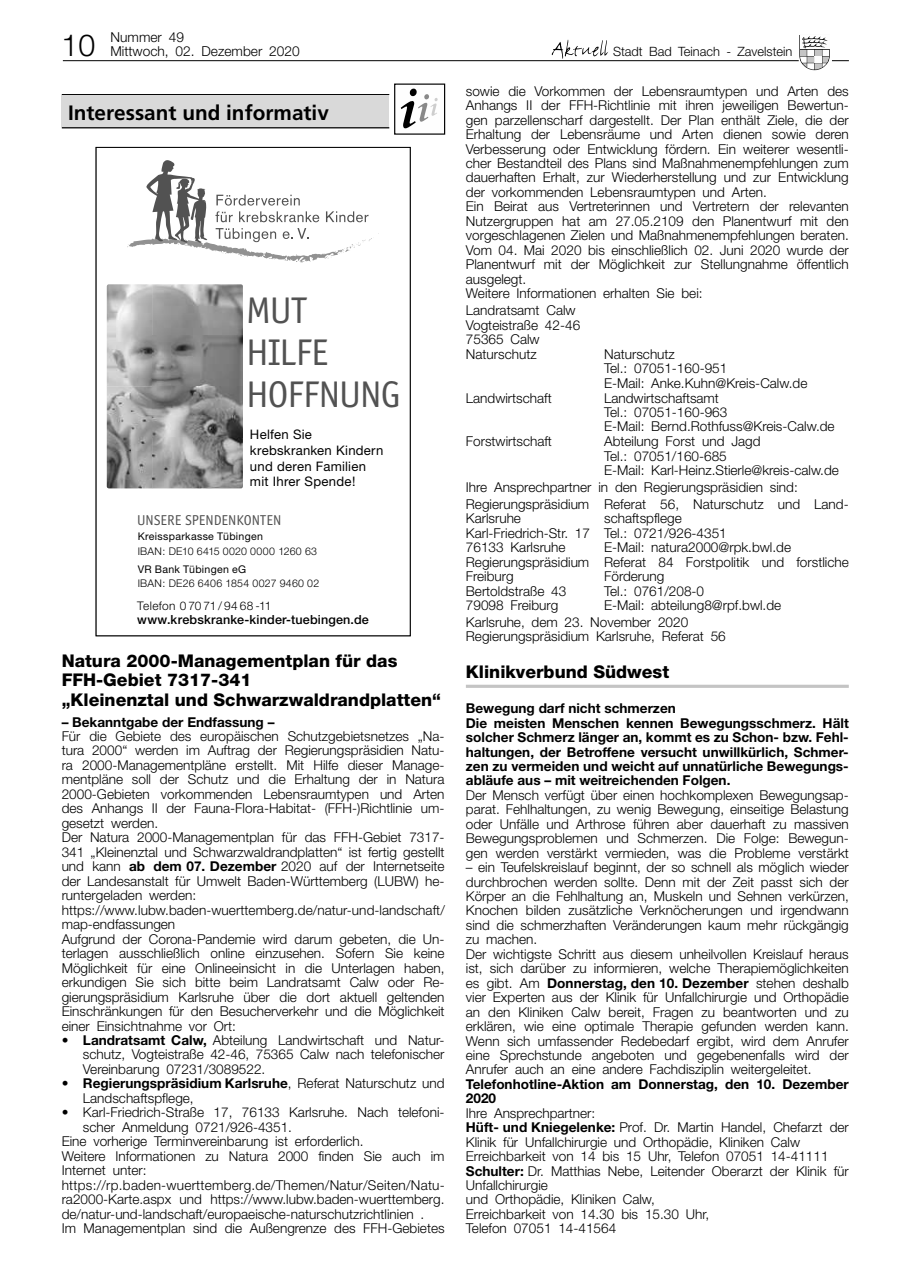
<style>
.page{position:relative;width:902px;height:1280px;background:#fff}
.page>*{position:absolute;margin:0;border:0;box-sizing:border-box;transform-origin:0 0}
.t1{font:38.25px/42px "Officina Sans";letter-spacing:-.02em;color:#525252}
.t2{font:300 30.3px "Helvetica Neue";color:#000}
.t3{font:700 20.85px "Frutiger";color:#000}
.t4{font:800 17.55px/19.4px "Helvetica Neue";color:#000}
.t5{font:14.7px "Officina Sans";color:#525252}
.t6{font:300 13.65px/14.4px "Helvetica Neue";color:#000}
.t7{font:700 13.65px/14.4px "Helvetica Neue";color:#000}
.t8{font:300 13.65px "Helvetica Neue";letter-spacing:.02em;color:#000}
.t9{font:13.2px/15.8px "Helvetica Neue";letter-spacing:.02em;color:#000}
.t10{font:300 12.9px "Helvetica Neue";color:#000}
.t11{font:500 12.6px "Helvetica Neue";letter-spacing:.015em;color:#000}
.t12{font:300 11.85px "Helvetica Neue";letter-spacing:.03em;color:#000}
.t13{font:300 10.5px "Helvetica Neue";letter-spacing:.025em;color:#000}
.t14{font:10.5px "Helvetica Neue";letter-spacing:.03em;color:#000}
.s1{font-weight:700}
</style>
<div class="page">
<svg style="left:551px;top:40px;width:57px;height:19px"></svg>
<hr style="left:63px;top:60px;width:735px;height:1px;background:#000">
<svg style="left:799px;top:35px;width:49px;height:35px"></svg>
<div style="left:394px;top:84px;width:51px;height:51px;border:1px solid #000"></div>
<svg style="left:401px;top:88px;width:37px;height:41px"></svg>
<hr style="left:62px;top:94px;width:327px;height:1px;background:#000">
<div style="left:62px;top:95px;width:327px;height:32px;background:#d9d9d9"></div>
<hr style="left:62px;top:127px;width:327px;height:1px;background:#000">
<svg style="left:127px;top:160px;width:252px;height:102px"></svg>
<img style="left:107px;top:284px;width:136px;height:204px">
<div style="left:96px;top:147px;width:314px;height:489px;border:1px solid #000"></div>
<hr style="left:466px;top:685px;width:382px;height:3px;background:#c4c4c4">
<h2 class="t2" style="left:62px;top:27px;width:35px">10</h2>
<p class="t6" style="left:110px;top:30px;width:191px;line-height:13.5px">Nummer 49<br>Mittwoch, 02. Dezember 2020</p>
<h3 class="t3" style="left:68px;top:101px;width:262px">Interessant und informativ</h3>
<h1 class="t1" style="left:246px;top:290px;width:156px">MUT<br>HILFE<br>HOFFNUNG</h1>
<p class="t9" style="left:250px;top:426px;width:135px">Helfen Sie krebskranken Kindern und deren Familien mit Ihrer Spende!</p>
<p class="t5" style="left:137px;top:511px;width:146px">UNSERE SPENDENKONTEN</p>
<p class="t14" style="left:138px;top:530px;width:127px">Kreissparkasse Tübingen</p>
<p class="t13" style="left:138px;top:544px;width:181px">IBAN: DE10 6415 0020 0000 1260 63</p>
<p class="t14" style="left:138px;top:563px;width:110px">VR Bank Tübingen eG</p>
<p class="t13" style="left:138px;top:577px;width:183px">IBAN: DE26 6406 1854 0027 9460 02</p>
<p class="t12" style="left:137px;top:599px;width:136px">Telefon 0 70 71 / 94 68 -11</p>
<p class="t11" style="left:137px;top:612px;width:233px">www.krebskranke-kinder-tuebingen.de</p>
<p class="t4" style="left:62px;top:651px;width:381px">Natura 2000-Managementplan für das ffH-Gebiet 7317-341<br>„kleinenztal und Schwarzwaldrandplatten“</p>
<p class="t7" style="left:62px;top:714px;width:214px">– Bekanntgabe der Endfassung –</p>
<p class="t6" style="left:62px;top:729px;width:384px">Für die Gebiete des europäischen Schutzgebietsnetzes „Na&shy;tura 2000“ werden im Auftrag der Regierungspräsidien Natu&shy;ra 2000-Managementpläne erstellt. Mit Hilfe dieser Manage&shy;mentpläne soll der Schutz und die Erhaltung der in Natura 2000-Gebieten vorkommenden Lebensraumtypen und Arten des Anhangs II der Fauna-Flora-Habitat- (FFH-)Richtlinie um&shy;gesetzt werden.<br>Der Natura 2000-Managementplan für das FFH-Gebiet 7317- 341 „Kleinenztal und Schwarzwaldrandplatten“ ist fertig gestellt und kann <span class="s1">ab dem 07. Dezember</span> 2020 auf der Internetseite der Landesanstalt für Umwelt Baden-Württemberg (LUBW) he&shy;runtergeladen werden: https://www.lubw.baden-wuerttemberg.de/natur-und-landschaft/ map-endfassungen<br>Aufgrund der Corona-Pandemie wird darum gebeten, die Un&shy;terlagen ausschließlich online einzusehen. Sofern Sie keine Möglichkeit für eine Onlineeinsicht in die Unterlagen haben, erkundigen Sie sich bitte beim Landratsamt Calw oder Re&shy;gierungspräsidium Karlsruhe über die dort aktuell geltenden Einschränkungen für den Besucherverkehr und die Möglichkeit einer Einsichtnahme vor Ort:</p>
<p class="t6" style="left:83px;top:1033px;width:363px;text-align:justify;text-indent:-21px">• <span class="s1">Landratsamt Calw,</span> Abteilung Landwirtschaft und Natur&shy;schutz, Vogteistraße 42-46, 75365 Calw nach telefonischer Vereinbarung 07231/3089522.</p>
<p class="t6" style="left:83px;top:1076px;width:363px;text-indent:-21px">• <span class="s1">Regierungspräsidium Karlsruhe</span>, Referat Naturschutz und<br>Landschaftspflege,</p>
<p class="t6" style="left:62px;top:1105px;width:384px">• Karl-Friedrich-Straße 17, 76133 Karlsruhe. Nach telefoni-</p>
<p class="t6" style="left:83px;top:1119px;width:210px">scher Anmeldung 0721/926-4351.</p>
<p class="t6" style="left:62px;top:1134px;width:303px">Eine vorherige Terminvereinbarung ist erforderlich.</p>
<p class="t6" style="left:62px;top:1148px;width:384px">Weitere Informationen zu Natura 2000 finden Sie auch im</p>
<p class="t6" style="left:62px;top:1163px;width:86px">Internet unter:</p>
<p class="t8" style="left:62px;top:1176px;width:384px">https://rp.baden-wuerttemberg.de/Themen/Natur/Seiten/Natu-</p>
<p class="t6" style="left:62px;top:1192px;width:384px">ra2000-Karte.aspx und https://www.lubw.baden-wuerttemberg.</p>
<p class="t6" style="left:62px;top:1206px;width:364px">de/natur-und-landschaft/europaeische-naturschutzrichtlinien .</p>
<p class="t6" style="left:62px;top:1221px;width:384px">Im Managementplan sind die Außengrenze des FFH-Gebietes</p>
<p class="t10" style="left:613px;top:43px;width:181px">Stadt Bad Teinach - Zavelstein</p>
<p class="t6" style="left:466px;top:83px;width:384px">sowie die Vorkommen der Lebensraumtypen und Arten des Anhangs II der FFH-Richtlinie mit ihren jeweiligen Bewertun&shy;gen parzellenscharf dargestellt. Der Plan enthält Ziele, die der Erhaltung der Lebensräume und Arten dienen sowie deren Verbesserung oder Entwicklung fördern. Ein weiterer wesentli&shy;cher Bestandteil des Plans sind Maßnahmenempfehlungen zum dauerhaften Erhalt, zur Wiederherstellung und zur Entwicklung der vorkommenden Lebensraumtypen und Arten.<br>Ein Beirat aus Vertreterinnen und Vertretern der relevanten Nutzergruppen hat am 27.05.2109 den Planentwurf mit den vorgeschlagenen Zielen und Maßnahmenempfehlungen beraten.<br>Vom 04. Mai 2020 bis einschließlich 02. Juni 2020 wurde der Planentwurf mit der Möglichkeit zur Stellungnahme öffentlich ausgelegt.<br>Weitere Informationen erhalten Sie bei:</p>
<p class="t6" style="left:466px;top:303px;width:116px">Landratsamt Calw<br>Vogteistraße 42-46<br>75365 Calw<br>Naturschutz</p>
<p class="t6" style="left:604px;top:347px;width:205px">Naturschutz<br>Tel.: 07051-160-951<br>E-Mail: Anke.Kuhn@Kreis-Calw.de</p>
<p class="t6" style="left:466px;top:390px;width:87px">Landwirtschaft</p>
<p class="t6" style="left:604px;top:390px;width:232px">Landwirtschaftsamt<br>Tel.: 07051-160-963<br>E-Mail: Bernd.Rothfuss@Kreis-Calw.de</p>
<p class="t6" style="left:466px;top:434px;width:88px">Forstwirtschaft</p>
<p class="t6" style="left:604px;top:434px;width:236px">Abteilung Forst und Jagd<br>Tel.: 07051/160-685<br>E-Mail: Karl-Heinz.Stierle@kreis-calw.de</p>
<p class="t6" style="left:466px;top:478px;width:333px;line-height:17.1px">Ihre Ansprechpartner in den Regierungspräsidien sind:<br>Regierungspräsidium</p>
<p class="t6" style="left:466px;top:511px;width:126px">Karlsruhe<br>Karl-Friedrich-Str. 17<br>76133 Karlsruhe</p>
<p class="t6" style="left:604px;top:496px;width:246px">Referat 56, Naturschutz und Land&shy;schaftspflege<br>Tel.: 0721/926-4351<br>E-Mail: natura2000@rpk.bwl.de</p>
<p class="t6" style="left:466px;top:555px;width:125px">Regierungspräsidium<br>Freiburg<br>Bertoldstraße 43<br>79098 Freiburg</p>
<p class="t6" style="left:604px;top:555px;width:246px">Referat 84 Forstpolitik und forstliche<br>Förderung<br>Tel.: 0761/208-0<br>E-Mail: abteilung8@rpf.bwl.de</p>
<p class="t6" style="left:466px;top:614px;width:261px">Karlsruhe, dem 23. November 2020<br>Regierungspräsidium Karlsruhe, Referat 56</p>
<p class="t4" style="left:466px;top:661px;width:205px">klinikverbund Südwest</p>
<p class="t7" style="left:466px;top:701px;width:384px">Bewegung darf nicht schmerzen<br>Die meisten Menschen kennen Bewegungsschmerz. Hält solcher Schmerz länger an, kommt es zu Schon- bzw. Fehl&shy;haltungen, der Betroffene versucht unwillkürlich, Schmer&shy;zen zu vermeiden und weicht auf unnatürliche Bewegungs&shy;abläufe aus – mit weitreichenden Folgen.</p>
<p class="t6" style="left:466px;top:787px;width:384px;text-align:justify">Der Mensch verfügt über einen hochkomplexen Bewegungsap&shy;parat. Fehlhaltungen, zu wenig Bewegung, einseitige Belastung oder Unfälle und Arthrose führen aber dauerhaft zu massiven Bewegungsproblemen und Schmerzen. Die Folge: Bewegun&shy;gen werden verstärkt vermieden, was die Probleme verstärkt</p>
<p class="t6" style="left:466px;top:860px;width:384px">– ein Teufelskreislauf beginnt, der so schnell als möglich wieder durchbrochen werden sollte. Denn mit der Zeit passt sich der Körper an die Fehlhaltung an, Muskeln und Sehnen verkürzen, Knochen bilden zusätzliche Verknöcherungen und irgendwann sind die schmerzhaften Veränderungen kaum mehr rückgängig zu machen.<br>Der wichtigste Schritt aus diesem unheilvollen Kreislauf heraus ist, sich darüber zu informieren, welche Therapiemöglichkeiten es gibt. Am <span class="s1">Donnerstag, den 10. Dezember</span> stehen deshalb vier Experten aus der Klinik für Unfallchirurgie und Orthopädie an den Kliniken Calw bereit, Fragen zu beantworten und zu erklären, wie eine optimale Therapie gefunden werden kann.<br>Wenn sich umfassender Redebedarf ergibt, wird dem Anrufer eine Sprechstunde angeboten und gegebenenfalls wird der Anrufer auch an eine andere Fachdisziplin weitergeleitet.</p>
<p class="t7" style="left:466px;top:1076px;width:384px">Telefonhotline-Aktion am Donnerstag, den 10. Dezember<br>2020</p>
<p class="t6" style="left:466px;top:1105px;width:384px">Ihre Ansprechpartner:<br><span class="s1">Hüft- und Kniegelenke:</span> Prof. Dr. Martin Handel, Chefarzt der Klinik für Unfallchirurgie und Orthopädie, Kliniken Calw Erreichbarkeit von 14 bis 15 Uhr, Telefon 07051 14-41111<br><span class="s1">Schulter:</span> Dr. Matthias Nebe, Leitender Oberarzt der Klinik für Unfallchirurgie<br>und Orthopädie, Kliniken Calw,<br>Erreichbarkeit von 14.30 bis 15.30 Uhr,<br>Telefon 07051 14-41564</p>
</div>
